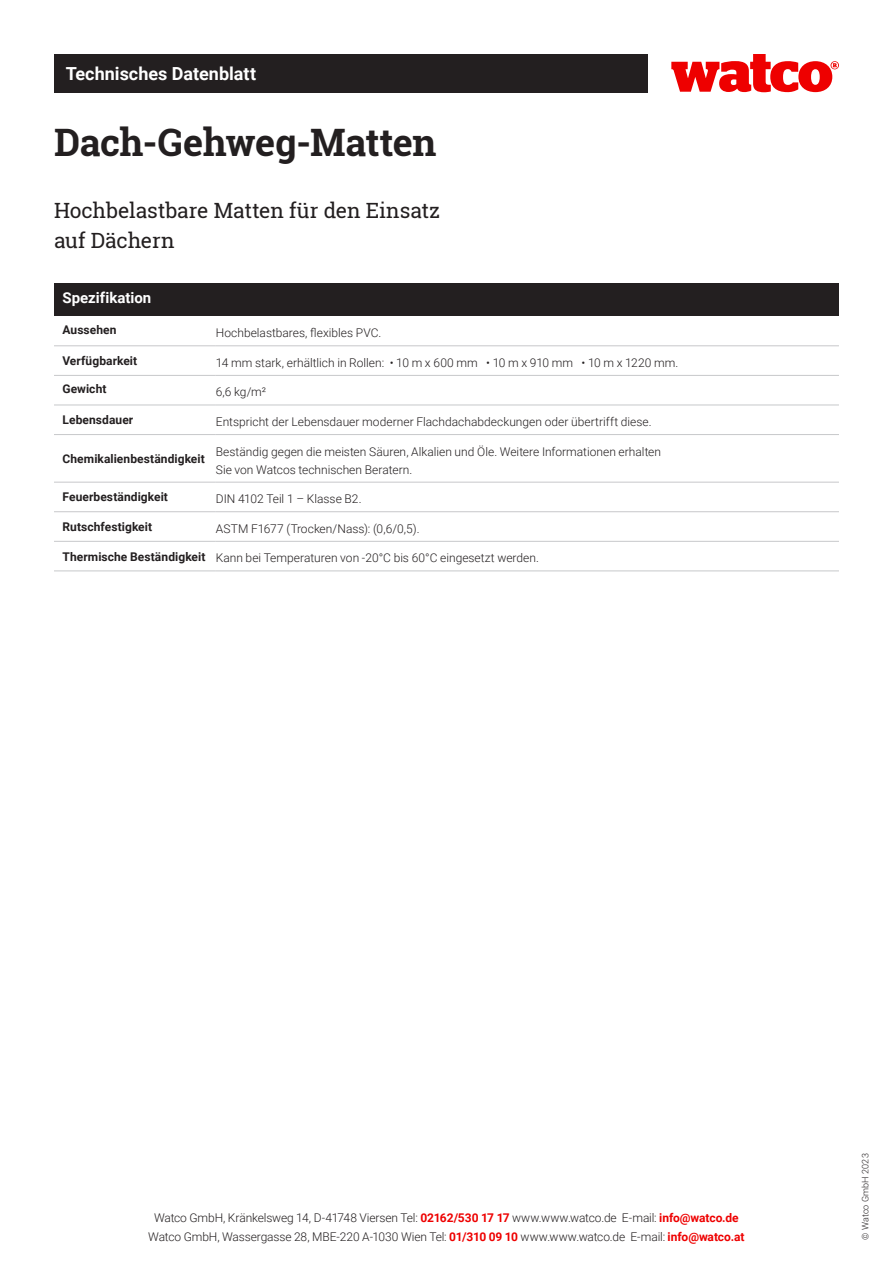
<style>
.page{position:relative;width:893px;height:1263px;background:#fff}
.page>*{position:absolute;margin:0;border:0;box-sizing:border-box;transform-origin:0 0}
.t1{font:700 37.8px "Roboto Slab";letter-spacing:-.01em;color:#231f20}
.t2{font:21px/30px "Roboto Slab";letter-spacing:-.01em;color:#231f20}
.t3{font:700 18px "Roboto";color:#fff}
.t4{font:700 15px "Roboto";color:#fff}
.t5{font:300 12px/18px "Roboto";color:#231f20}
.t6{font:700 12px "Roboto";letter-spacing:.005em;color:#231f20}
.t7{font:300 9px "Roboto";letter-spacing:.025em;color:#231f20}
.s1{font-weight:700;color:#e00}
</style>
<div class="page">
<div style="left:54px;top:54px;width:593px;height:38px;background:#231f20"></div>
<svg style="left:671px;top:54px;width:168px;height:38px"></svg>
<div style="left:54px;top:283px;width:785px;height:33px;background:#231f20"></div>
<hr style="left:54px;top:345px;width:162px;height:1px;background:#c7c8ca">
<hr style="left:216px;top:345px;width:623px;height:1px;background:#c7c8ca">
<hr style="left:54px;top:375px;width:162px;height:1px;background:#c7c8ca">
<hr style="left:216px;top:375px;width:623px;height:1px;background:#c7c8ca">
<hr style="left:54px;top:405px;width:162px;height:1px;background:#c7c8ca">
<hr style="left:216px;top:405px;width:623px;height:1px;background:#c7c8ca">
<hr style="left:54px;top:434px;width:162px;height:1px;background:#c7c8ca">
<hr style="left:216px;top:434px;width:623px;height:1px;background:#c7c8ca">
<hr style="left:54px;top:482px;width:162px;height:1px;background:#c7c8ca">
<hr style="left:216px;top:482px;width:623px;height:1px;background:#c7c8ca">
<hr style="left:54px;top:511px;width:162px;height:1px;background:#c7c8ca">
<hr style="left:216px;top:511px;width:623px;height:1px;background:#c7c8ca">
<hr style="left:54px;top:541px;width:162px;height:1px;background:#c7c8ca">
<hr style="left:216px;top:541px;width:623px;height:1px;background:#c7c8ca">
<hr style="left:54px;top:570px;width:162px;height:1px;background:#c7c8ca">
<hr style="left:216px;top:570px;width:623px;height:1px;background:#c7c8ca">
<p class="t3" style="left:66px;top:61px;width:192px">Technisches Datenblatt</p>
<p class="t1" style="left:54px;top:117px;width:384px">Dach-Gehweg-Matten</p>
<p class="t2" style="left:54px;top:195px;width:388px">Hochbelastbare Matten für den Einsatz auf Dächern</p>
<p class="t4" style="left:63px;top:287px;width:90px">Spezifikation</p>
<p class="t6" style="left:63px;top:321px;width:56px">Aussehen</p>
<p class="t5" style="left:216px;top:324px;width:167px">Hochbelastbares, flexibles PVC.</p>
<p class="t6" style="left:63px;top:352px;width:76px">Verfügbarkeit</p>
<p class="t5" style="left:216px;top:353px;width:464px">14 mm stark, erhältlich in Rollen: • 10 m x 600 mm • 10 m x 910 mm • 10 m x 1220 mm.</p>
<p class="t6" style="left:63px;top:380px;width:46px">Gewicht</p>
<p class="t5" style="left:216px;top:383px;width:52px">6,6 kg/m²</p>
<p class="t6" style="left:63px;top:412px;width:72px">Lebensdauer</p>
<p class="t5" style="left:216px;top:412px;width:437px">Entspricht der Lebensdauer moderner Flachdachabdeckungen oder übertrifft diese.</p>
<p class="t6" style="left:63px;top:450px;width:144px">Chemikalienbeständigkeit</p>
<p class="t5" style="left:216px;top:442px;width:447px">Beständig gegen die meisten Säuren, Alkalien und Öle. Weitere Informationen erhalten<br>Sie von Watcos technischen Beratern.</p>
<p class="t6" style="left:63px;top:489px;width:107px">Feuerbeständigkeit</p>
<p class="t5" style="left:216px;top:489px;width:147px">DIN 4102 Teil 1 – Klasse B2.</p>
<p class="t6" style="left:63px;top:518px;width:91px">Rutschfestigkeit</p>
<p class="t5" style="left:216px;top:519px;width:205px">ASTM F1677 (Trocken/Nass): (0,6/0,5).</p>
<p class="t6" style="left:63px;top:548px;width:144px">Thermische Beständigkeit</p>
<p class="t5" style="left:216px;top:549px;width:325px">Kann bei Temperaturen von -20°C bis 60°C eingesetzt werden.</p>
<p class="t5" style="left:154px;top:1208px;width:586px">Watco GmbH, Kränkelsweg 14, D-41748 Viersen Tel: <span class="s1">02162/530 17 17</span> www.www.watco.de E-mail: <span class="s1">info@watco.de</span></p>
<p class="t5" style="left:148px;top:1227px;width:598px">Watco GmbH, Wassergasse 28, MBE-220 A-1030 Wien Tel: <span class="s1">01/310 09 10</span> www.www.watco.de E-mail: <span class="s1">info@watco.at</span></p>
<p class="t7" style="left:859px;top:1240px;width:88px;rotate:-90deg">© Watco GmbH 2023</p>
</div>
